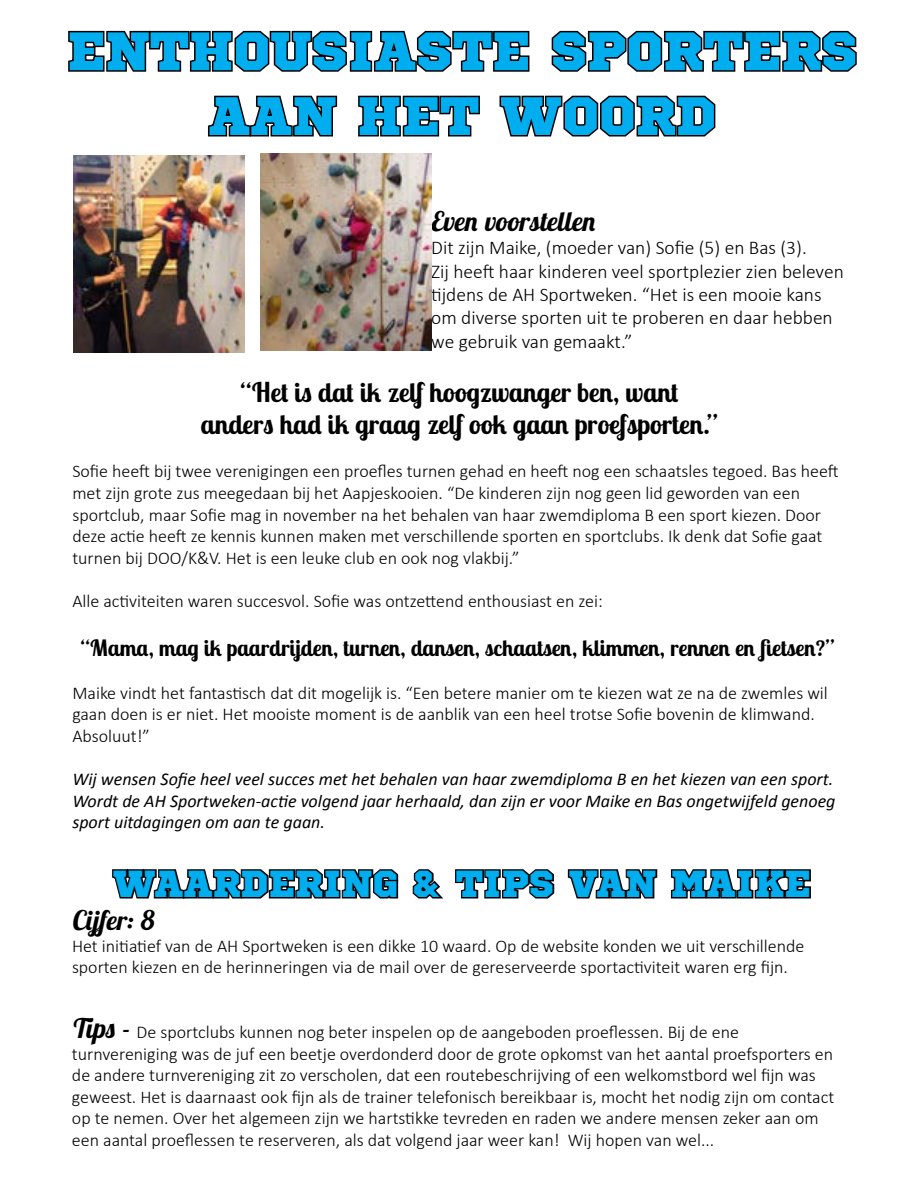
<style>
.page{position:relative;width:918px;height:1188px;background:#fff}
.page>*{position:absolute;margin:0;border:0;box-sizing:border-box;transform-origin:0 0}
.t1{font:54px/64.8px "Sports World";color:#00aeef;text-align:center}
.t2{font:37.5px "Sports World";color:#00aeef}
.t3{font:700 27px/32.4px "Lobster Two";color:#000;text-align:center}
.t4{font:italic 700 27px "Lobster Two";color:#000}
.t5{font:700 22.5px "Lobster Two";color:#000}
.t6{font:300 19.5px/23.4px "Calibri";color:#000}
.t7{font:300 18px/21.6px "Calibri";color:#000}
.t8{font:italic 18px/21.6px "Calibri";color:#000}
.s1{font-family:"Lobster Two";font-weight:700;font-style:italic;font-size:27px}
</style>
<div class="page">
<svg style="left:68px;top:30px;width:462px;height:42px"></svg>
<svg style="left:551px;top:30px;width:306px;height:42px"></svg>
<svg style="left:208px;top:95px;width:130px;height:42px"></svg>
<svg style="left:358px;top:95px;width:122px;height:42px"></svg>
<svg style="left:499px;top:95px;width:217px;height:42px"></svg>
<img style="left:74px;top:155px;width:170px;height:197px">
<img style="left:260px;top:154px;width:171px;height:197px">
<svg style="left:112px;top:869px;width:287px;height:30px"></svg>
<svg style="left:412px;top:869px;width:32px;height:30px"></svg>
<svg style="left:455px;top:869px;width:100px;height:30px"></svg>
<svg style="left:567px;top:869px;width:91px;height:30px"></svg>
<svg style="left:670px;top:869px;width:141px;height:30px"></svg>
<h1 class="t1" style="left:67px;top:13px;width:792px">ENTHOUSIASTE SPORTERS<br>AAN HET WOORD</h1>
<h3 class="t4" style="left:431px;top:204px;width:167px">Even voorstellen</h3>
<p class="t6" style="left:431px;top:235px;width:414px">Dit zijn Maike, (moeder van) Sofie (5) en Bas (3).<br>Zij heeft haar kinderen veel sportplezier zien beleven tijdens de AH Sportweken. “Het is een mooie kans om diverse sporten uit te proberen en daar hebben we gebruik van gemaakt.”</p>
<h3 class="t3" style="left:201px;top:376px;width:519px">“Het is dat ik zelf hoogzwanger ben, want anders had ik graag zelf ook gaan proefsporten.”</h3>
<p class="t7" style="left:72px;top:460px;width:768px">Sofie heeft bij twee verenigingen een proefles turnen gehad en heeft nog een schaatsles tegoed. Bas heeft met zijn grote zus meegedaan bij het Aapjeskooien. “De kinderen zijn nog geen lid geworden van een sportclub, maar Sofie mag in november na het behalen van haar zwemdiploma B een sport kiezen. Door deze actie heeft ze kennis kunnen maken met verschillende sporten en sportclubs. Ik denk dat Sofie gaat turnen bij DOO/K&amp;V. Het is een leuke club en ook nog vlakbij.”</p>
<p class="t7" style="left:72px;top:589px;width:532px">Alle activiteiten waren succesvol. Sofie was ontzettend enthousiast en zei:</p>
<p class="t5" style="left:81px;top:633px;width:756px">“Mama, mag ik paardrijden, turnen, dansen, schaatsen, klimmen, rennen en fietsen?”</p>
<p class="t7" style="left:72px;top:681px;width:757px">Maike vindt het fantastisch dat dit mogelijk is. “Een betere manier om te kiezen wat ze na de zwemles wil gaan doen is er niet. Het mooiste moment is de aanblik van een heel trotse Sofie bovenin de klimwand.<br>Absoluut!”</p>
<p class="t8" style="left:72px;top:768px;width:765px">Wij wensen Sofie heel veel succes met het behalen van haar zwemdiploma B en het kiezen van een sport.<br>Wordt de AH Sportweken-actie volgend jaar herhaald, dan zijn er voor Maike en Bas ongetwijfeld genoeg sport uitdagingen om aan te gaan.</p>
<h2 class="t2" style="left:113px;top:853px;width:696px">WAARDERING &amp; TIPS VAN MAIKE</h2>
<h3 class="t4" style="left:72px;top:903px;width:85px">Cijfer: 8</h3>
<p class="t7" style="left:72px;top:934px;width:734px">Het initiatief van de AH Sportweken is een dikke 10 waard. Op de website konden we uit verschillende sporten kiezen en de herinneringen via de mail over de gereserveerde sportactiviteit waren erg fijn.</p>
<p class="t7" style="left:72px;top:1020px;width:764px"><span class="s1">Tips -</span> De sportclubs kunnen nog beter inspelen op de aangeboden proeflessen. Bij de ene turnvereniging was de juf een beetje overdonderd door de grote opkomst van het aantal proefsporters en de andere turnvereniging zit zo verscholen, dat een routebeschrijving of een welkomstbord wel fijn was geweest. Het is daarnaast ook fijn als de trainer telefonisch bereikbaar is, mocht het nodig zijn om contact op te nemen. Over het algemeen zijn we hartstikke tevreden en raden we andere mensen zeker aan om een aantal proeflessen te reserveren, als dat volgend jaar weer kan! Wij hopen van wel...</p>
</div>
